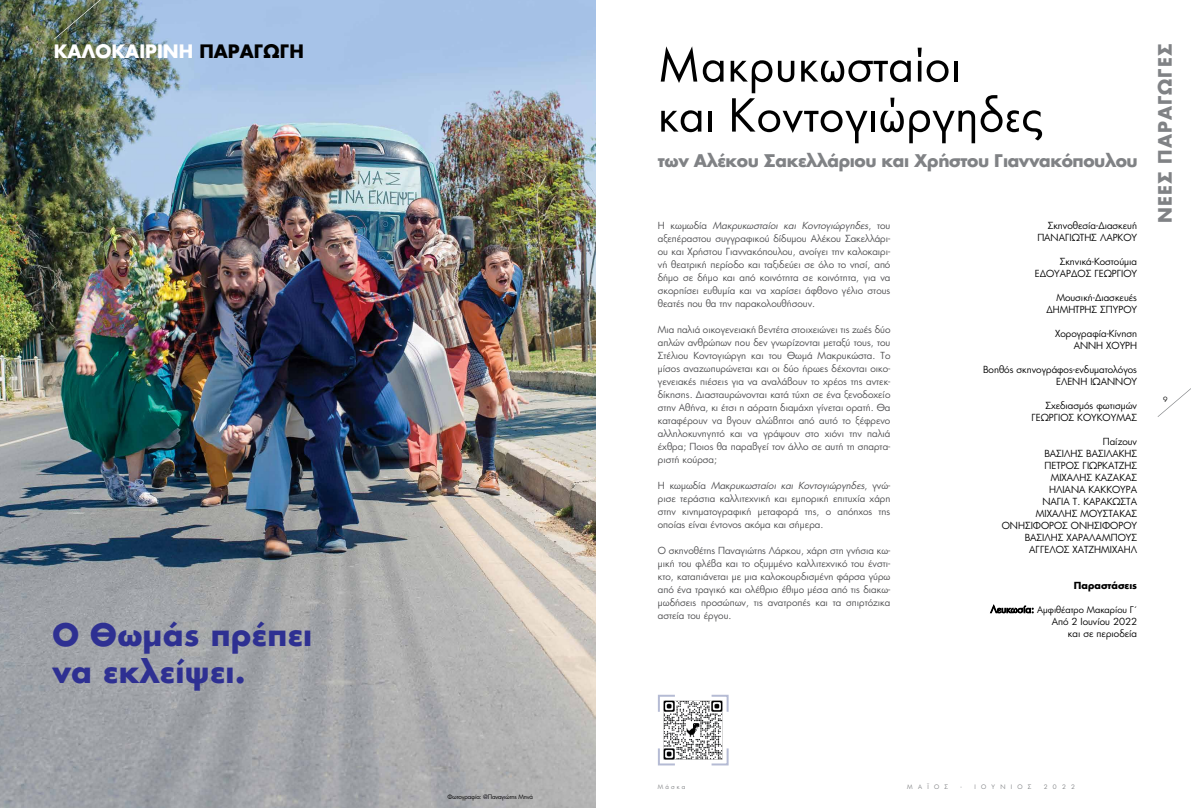
<style>
.page{position:relative;width:1191px;height:808px;background:#fff}
.page>*{position:absolute;margin:0;border:0;box-sizing:border-box;transform-origin:0 0}
.t1{font:50px/50px "Wuerth";color:#000}
.t2{font:700 30px/37px "PF Futura Neu";letter-spacing:.015em;color:#2e3092}
.t3{font:700 18px "PF Futura Neu";color:#fff}
.t4{font:700 18px "PF Futura Neu";letter-spacing:.055em;color:#808285}
.t5{font:700 17px "PF Futura Neu";letter-spacing:-.025em;color:#808285}
.t6{font:9.5px/13px "PF Futura Neu";color:#4d4d4f;text-align:justify}
.t7{font:9.5px/12px "PF Futura Neu";color:#000;text-align:right}
.t8{font:700 9.5px "PF Futura Neu";color:#000}
.t9{font:9px "PF Futura Neu";color:#000}
.t10{font:7px "PF Futura Neu";color:#000}
.t11{font:6px "PF Futura Neu";letter-spacing:-.025em;color:#000}
.t12{font:6px "PF Futura Neu";letter-spacing:.88em;color:#808285}
.s1{color:#000}
.s2{font-style:italic}
.s3{font-size:9.5px}
</style>
<div class="page">
<svg style="left:1157px;top:388px;width:34px;height:29px"></svg>
<img style="left:0;top:0;width:595px;height:808px">
<img style="left:54px;top:0;width:47px;height:39px">
<img style="left:663px;top:700px;width:60px;height:60px">
<svg style="left:658px;top:694px;width:19px;height:20px"></svg>
<svg style="left:709px;top:694px;width:20px;height:20px"></svg>
<svg style="left:709px;top:746px;width:20px;height:20px"></svg>
<svg style="left:658px;top:746px;width:19px;height:20px"></svg>
<h3 class="t3" style="left:54px;top:39px;width:252px">ΚΑΛΟΚΑΙΡΙΝΗ <span class="s1">ΠΑΡΑΓΩΓΗ</span></h3>
<h1 class="t1" style="left:658px;top:37px;width:388px">Μακρυκωσταίοι<br>και Κοντογιώργηδες</h1>
<h3 class="t4" style="left:1152px;top:223px;width:181px;rotate:-90deg">ΝΕΕΣ ΠΑΡΑΓΩΓΕΣ</h3>
<h3 class="t5" style="left:658px;top:149px;width:481px">των Αλέκου Σακελλάριου και Χρήστου Γιαννακόπουλου</h3>
<p class="t6" style="left:658px;top:219px;width:234px">Η κω μ ω δ ί α <span class="s2">Μακρυκωσταίοι και Κοντογιώργηδες</span>, τ ο υ αξεπέραστου συγγραφικού δίδυμου Αλέκου Σακελλάρι&shy;ου και Χρήστου Γιαννακόπουλου, ανοίγει την καλοκαιρι&shy;νή θεατρική περίοδο και ταξιδεύει σε όλο το νησί, από δήμο σε δήμο και από κοινότητα σε κοινότητα, για να σκορπίσει ευθυμία και να χαρίσει άφθονο γέλιο στους θεατές που θα την παρακολουθήσουν.</p>
<p class="t6" style="left:658px;top:323px;width:234px">Μια παλιά οικογενειακή βεντέτα στοιχειώνει τις ζωές δύο απλών ανθρώπων που δεν γνωρίζονται μεταξύ τους, του Στέλιου Κοντογιώργη και του Θωμά Μακρυκώστα. Το μίσος αναζωπυρώνεται και οι δύο ήρωες δέχονται οικο&shy;γενειακές πιέσεις για να αναλάβουν το χρέος της αντεκ&shy;δίκησης. Διασταυρώνονται κατά τύχη σε ένα ξενοδοχείο στην Αθήνα, κι έτσι η αόρατη διαμάχη γίνεται ορατή. Θα καταφέρουν να βγουν αλώβητοι από αυτό το ξέφρενο αλληλοκυνηγητό και να γράψουν στο χιόνι την παλιά έχθρα; Ποιος θα παραβγεί τον άλλο σε αυτή τη σπαρτα&shy;ριστή κούρσα;</p>
<p class="t6" style="left:658px;top:479px;width:234px">Η κω μ ω δ ία <span class="s2">Μακρυκωσταίοι και Κοντογιώργηδες</span>, γνώ - ρισε τεράστια καλλιτεχνική και εμπορική επιτυχία χάρη στην κινηματογραφική μεταφορά της, ο απόηχος της οποίας είναι έντονος ακόμα και σήμερα.</p>
<p class="t6" style="left:658px;top:544px;width:234px">Ο σκηνοθέτης Παναγιώτης Λάρκου, χάρη στη γνήσια κω&shy;μική του φλέβα και το οξυμμένο καλλιτεχνικό του ένστι&shy;κτο, καταπιάνεται με μια καλοκουρδισμένη φάρσα γύρω από ένα τραγικό και ολέθριο έθιμο μέσα από τις διακω&shy;μωδήσεις προσώπων, τις ανατροπές και τα σπιρτόζικα αστεία του έργου.</p>
<p class="t7" style="left:1037px;top:219px;width:101px">Σκηνοθεσία-Διασκευή<br>ΠΑΝΑΓΙΏΤΗΣ ΛΆΡΚΟΥ</p>
<p class="t7" style="left:1034px;top:255px;width:104px">Σκηνικά-Κοστούμια<br>ΕΔΟΥΆΡΔΟΣ ΓΕΩΡΓΊΟΥ</p>
<p class="t7" style="left:1046px;top:291px;width:92px">Μουσική-Διασκευές<br>ΔΗΜΉΤΡΗΣ ΣΠΎΡΟΥ</p>
<p class="t7" style="left:1055px;top:327px;width:83px">Χορογραφία-Κίνηση<br>ΆΝΝΗ ΧΟΎΡΗ</p>
<p class="t7" style="left:983px;top:363px;width:156px">Βοηθός σκηνογράφος-ενδυματολόγος<br>ΕΛΈΝΗ ΙΩΆΝΝΟΥ</p>
<p class="t7" style="left:1031px;top:399px;width:107px">Σχεδιασμός φωτισμών<br>ΓΕΏΡΓΙΟΣ ΚΟΥΚΟΥΜΆΣ</p>
<p class="t7" style="left:1001px;top:435px;width:137px">Παίζουν<br>ΒΑΣΊΛΗΣ ΒΑΣΙΛΆΚΗΣ<br>ΠΈΤΡΟΣ ΓΙΩΡΚΆΤΖΗΣ<br>ΜΙΧΆΛΗΣ ΚΑΖΆΚΑΣ<br>ΗΛΙΆΝΑ ΚΆΚΚΟΥΡΑ<br>ΝΆΓΙΑ Τ. ΚΑΡΑΚΏΣΤΑ<br>ΜΙΧΆΛΗΣ ΜΟΥΣΤΆΚΑΣ<br>ΟΝΗΣΊΦΟΡΟΣ ΟΝΗΣΙΦΌΡΟΥ<br>ΒΑΣΊΛΗΣ ΧΑΡΑΛΆΜΠΟΥΣ<br>ΆΓΓΕΛΟΣ ΧΑΤΖΗΜΙΧΑΉΛ</p>
<p class="t8" style="left:1074px;top:579px;width:65px">Παραστάσεις</p>
<p class="t9" style="left:990px;top:604px;width:148px"><span class="s3">Λευκωσία:</span> Αμφιθέατρο Μακαρίου Γ΄</p>
<p class="t7" style="left:1051px;top:615px;width:87px">Από 2 Ιουνίου 2022 και σε περιοδεία</p>
<p class="t10" style="left:1163px;top:395px;width:6px">9</p>
<h2 class="t2" style="left:52px;top:615px;width:261px">Ο Θωμάς πρέπει να εκλείψει.</h2>
<p class="t11" style="left:447px;top:793px;width:87px">Φωτογραφία: @Παναγιώτης Μηνά</p>
<p class="t12" style="left:658px;top:783px;width:29px">Μάσκα</p>
<p class="t12" style="left:907px;top:783px;width:42px">ΜΑΪΟΣ</p>
<p class="t12" style="left:960px;top:783px;width:72px">- ΙΟΥΝΙΟΣ</p>
<p class="t12" style="left:1044px;top:783px;width:33px">2022</p>
</div>
